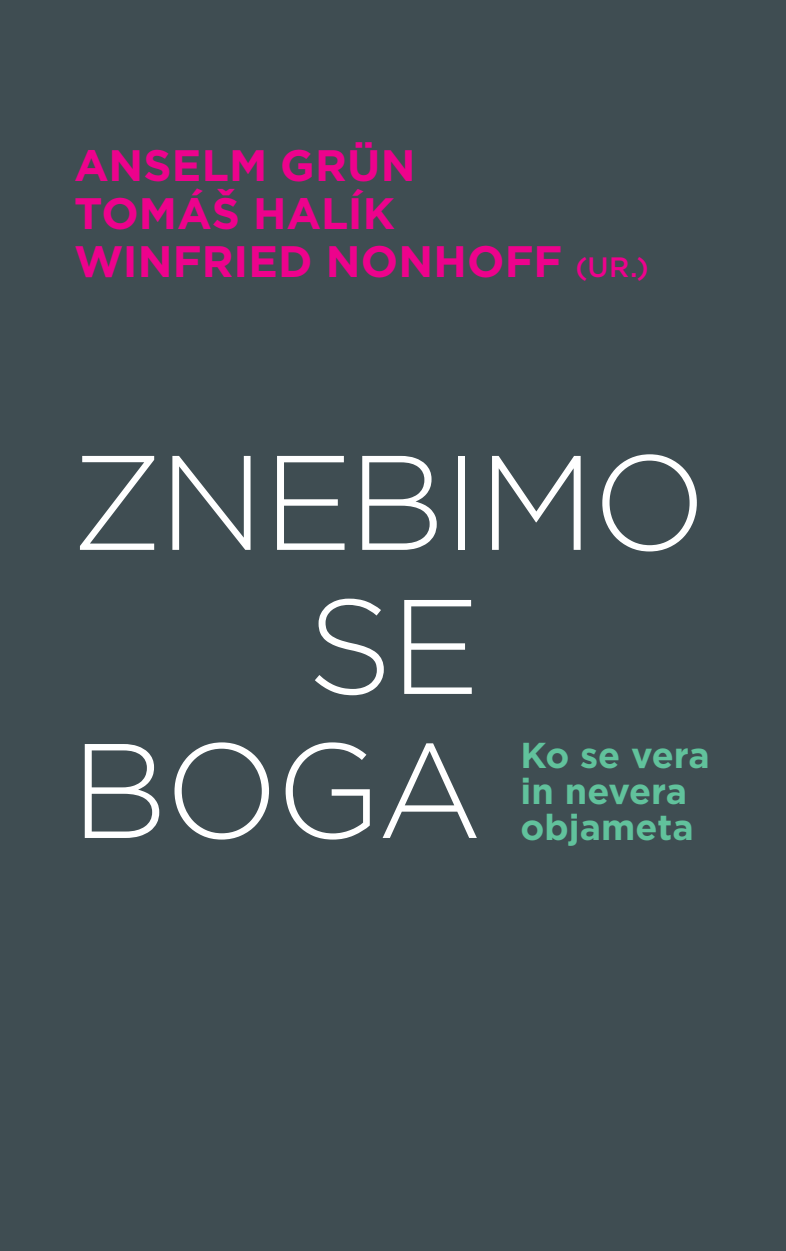
<style>
.page{position:relative;width:786px;height:1251px;background:#3f4d52}
.page>*{position:absolute;margin:0;border:0;box-sizing:border-box;transform-origin:0 0}
.t1{font:300 134.2px "Gotham Nina";letter-spacing:-.02em;color:#fff}
.t2{font:700 44px/48px "Gotham";color:#ed028c}
.t3{font:700 36px/36px "Gotham";color:#61c29c}
.s1{font-weight:500;font-size:28px}
</style>
<div class="page">
<p class="t2" style="left:74px;top:144px;width:576px">ANSELM GRÜN<br>TOMÁŠ HALÍK<br>WINFRIED NONHOFF <span class="s1">(UR.)</span></p>
<h1 class="t1" style="left:71px;top:429px;width:637px">ZNEBIMO</h1>
<h1 class="t1" style="left:307px;top:573px;width:175px">SE</h1>
<h1 class="t1" style="left:71px;top:717px;width:413px">BOGA</h1>
<p class="t3" style="left:520px;top:740px;width:191px">Ko se vera in nevera objameta</p>
</div>
